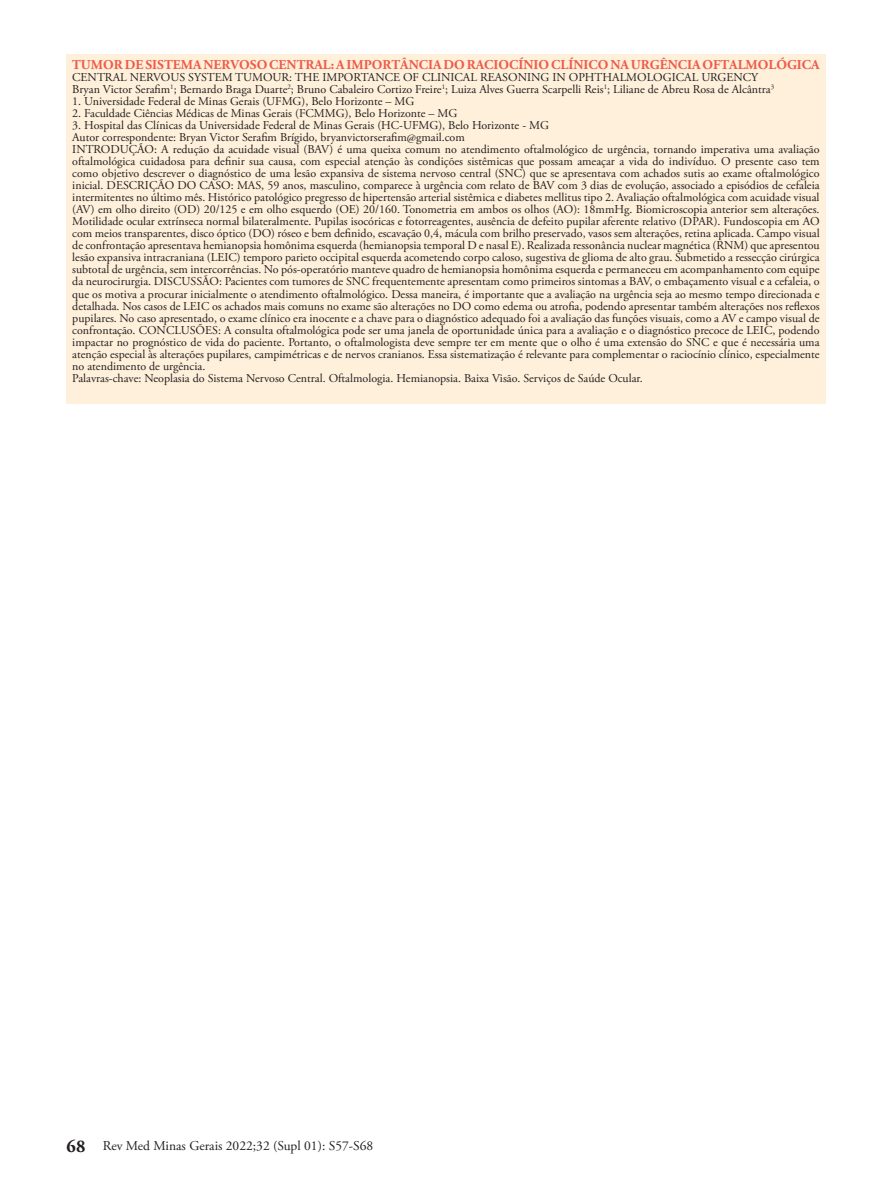
<style>
.page{position:relative;width:893px;height:1191px;background:#fff}
.page>*{position:absolute;margin:0;border:0;box-sizing:border-box;transform-origin:0 0}
.t1{font:700 13.5px "Adobe Garamond Pro";color:#f05947}
.t2{font:13.5px "Adobe Garamond Pro";color:#231f20}
.t3{font:12px/12px "Adobe Garamond Pro";color:#231f20;text-align:justify}
.s1{font-weight:700;font-size:18px}
</style>
<div class="page">
<div style="left:67px;top:55px;width:759px;height:349px;background:#fef0da"></div>
<p class="t1" style="left:72px;top:57px;width:749px">TUMOR DE SISTEMA NERVOSO CENTRAL: A IMPORTÂNCIA DO RACIOCÍNIO CLÍNICO NA URGÊNCIA OFTALMOLÓGICA</p>
<p class="t3" style="left:72px;top:72px;width:687px">CENTRAL NERVOUS SYSTEM TUMOUR: THE IMPORTANCE OF CLINICAL REASONING IN OPHTHALMOLOGICAL URGENCY</p>
<p class="t3" style="left:72px;top:84px;width:703px">Bryan Victor Serafim<sup>1</sup>; Bernardo Braga Duarte<sup>2</sup>; Bruno Cabaleiro Cortizo Freire<sup>1</sup>; Luiza Alves Guerra Scarpelli Reis<sup>1</sup>; Liliane de Abreu Rosa de Alcântra<sup>3</sup></p>
<p class="t3" style="left:72px;top:96px;width:344px">1. Universidade Federal de Minas Gerais (UFMG), Belo Horizonte – MG</p>
<p class="t3" style="left:72px;top:108px;width:387px">2. Faculdade Ciências Médicas de Minas Gerais (FCMMG), Belo Horizonte – MG</p>
<p class="t3" style="left:72px;top:120px;width:478px">3. Hospital das Clínicas da Universidade Federal de Minas Gerais (HC-UFMG), Belo Horizonte - MG</p>
<p class="t3" style="left:72px;top:132px;width:394px">Autor correspondente: Bryan Victor Serafim Brígido, bryanvictorserafim@gmail.com</p>
<p class="t3" style="left:72px;top:144px;width:749px">INTRODUÇÃO: A redução da acuidade visual (BAV) é uma queixa comum no atendimento oftalmológico de urgência, tornando imperativa uma avaliação oftalmológica cuidadosa para definir sua causa, com especial atenção às condições sistêmicas que possam ameaçar a vida do indivíduo. O presente caso tem como objetivo descrever o diagnóstico de uma lesão expansiva de sistema nervoso central (SNC) que se apresentava com achados sutis ao exame oftalmológico inicial. DESCRIÇÃO DO CASO: MAS, 59 anos, masculino, comparece à urgência com relato de BAV com 3 dias de evolução, associado a episódios de cefaleia intermitentes no último mês. Histórico patológico pregresso de hipertensão arterial sistêmica e diabetes mellitus tipo 2. Avaliação oftalmológica com acuidade visual (AV) em olho direito (OD) 20/125 e em olho esquerdo (OE) 20/160. Tonometria em ambos os olhos (AO): 18mmHg. Biomicroscopia anterior sem alterações.<br>Motilidade ocular extrínseca normal bilateralmente. Pupilas isocóricas e fotorreagentes, ausência de defeito pupilar aferente relativo (DPAR). Fundoscopia em AO com meios transparentes, disco óptico (DO) róseo e bem definido, escavação 0,4, mácula com brilho preservado, vasos sem alterações, retina aplicada. Campo visual de confrontação apresentava hemianopsia homônima esquerda (hemianopsia temporal D e nasal E). Realizada ressonância nuclear magnética (RNM) que apresentou lesão expansiva intracraniana (LEIC) temporo parieto occipital esquerda acometendo corpo caloso, sugestiva de glioma de alto grau. Submetido a ressecção cirúrgica subtotal de urgência, sem intercorrências. No pós-operatório manteve quadro de hemianopsia homônima esquerda e permaneceu em acompanhamento com equipe da neurocirurgia. DISCUSSÃO: Pacientes com tumores de SNC frequentemente apresentam como primeiros sintomas a BAV, o embaçamento visual e a cefaleia, o que os motiva a procurar inicialmente o atendimento oftalmológico. Dessa maneira, é importante que a avaliação na urgência seja ao mesmo tempo direcionada e detalhada. Nos casos de LEIC os achados mais comuns no exame são alterações no DO como edema ou atrofia, podendo apresentar também alterações nos reflexos pupilares. No caso apresentado, o exame clínico era inocente e a chave para o diagnóstico adequado foi a avaliação das funções visuais, como a AV e campo visual de confrontação. CONCLUSÕES: A consulta oftalmológica pode ser uma janela de oportunidade única para a avaliação e o diagnóstico precoce de LEIC, podendo impactar no prognóstico de vida do paciente. Portanto, o oftalmologista deve sempre ter em mente que o olho é uma extensão do SNC e que é necessária uma atenção especial às alterações pupilares, campimétricas e de nervos cranianos. Essa sistematização é relevante para complementar o raciocínio clínico, especialmente no atendimento de urgência.</p>
<p class="t3" style="left:72px;top:372px;width:572px">Palavras-chave: Neoplasia do Sistema Nervoso Central. Oftalmologia. Hemianopsia. Baixa Visão. Serviços de Saúde Ocular.</p>
<p class="t2" style="left:67px;top:1137px;width:308px"><span class="s1">68</span> Rev Med Minas Gerais 2022;32 (Supl 01): S57-S68</p>
</div>
